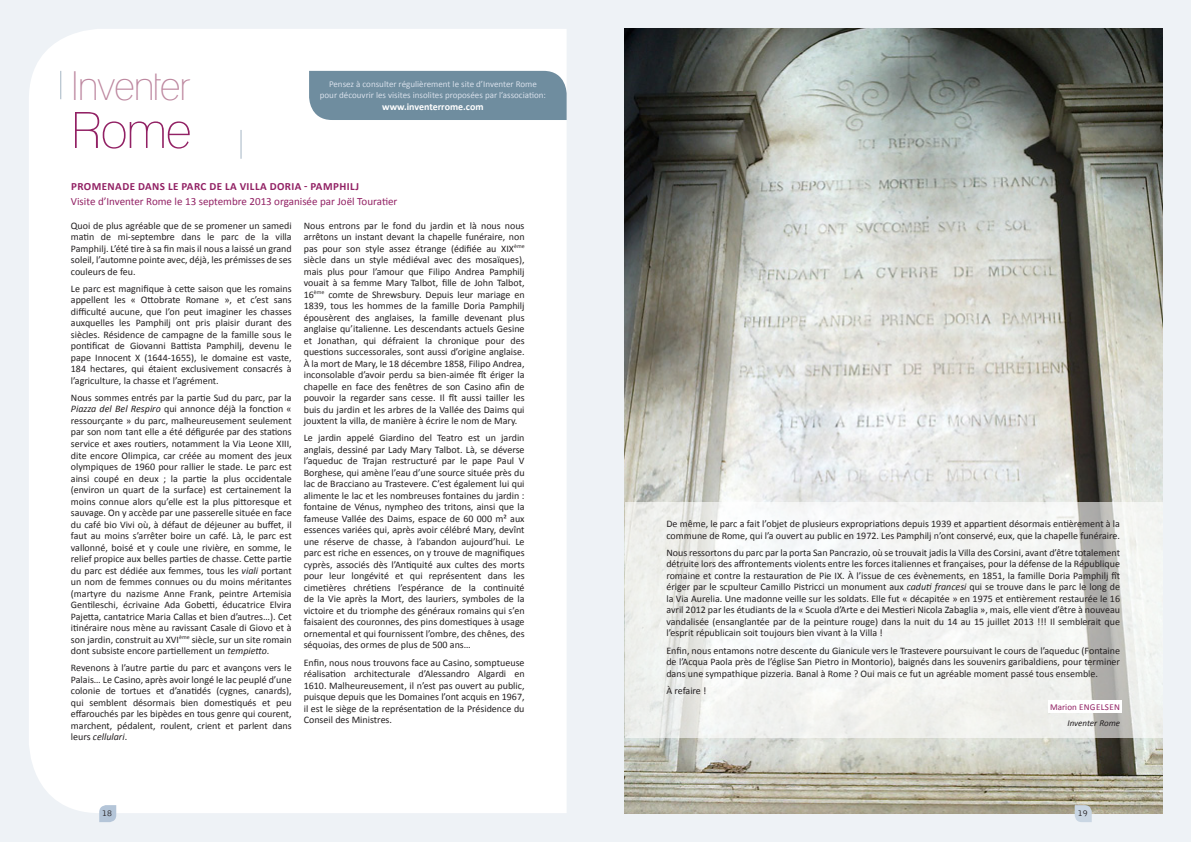
<style>
.page{position:relative;width:1191px;height:842px;background:#fff}
.page>*{position:absolute;margin:0;border:0;box-sizing:border-box;transform-origin:0 0}
.t1{font:condensed 50px "Lane";color:#922164}
.t2{font:condensed 40px "Lane";letter-spacing:-.03em;color:#bd879f}
.t3{font:11px "Calibri";color:#922164}
.t4{font:700 11px "Calibri";letter-spacing:.04em;color:#922164}
.t5{font:10px/11.5px "Calibri";color:#231f20;text-align:justify}
.t6{font:700 10px "Calibri";color:#fff}
.t7{font:9px/10.8px "Calibri";color:#d7dfea;text-align:center}
.t8{font:9px "Calibri";letter-spacing:.04em;color:#922164}
.t9{font:italic 9px "Calibri";color:#231f20}
.t10{font:300 9px "Bell Gothic";color:#231f20}
.s1{font-style:italic}
</style>
<div class="page">
<div style="left:0;top:0;width:595px;height:842px;background:#eef2f6"></div>
<div style="left:29px;top:29px;width:537px;height:784px;background:#fff"></div>
<svg style="left:61px;top:71px;width:1px;height:28px"></svg>
<svg style="left:99px;top:805px;width:17px;height:17px"></svg>
<div style="left:595px;top:0;width:596px;height:842px;background:#eef2f6"></div>
<img style="left:625px;top:29px;width:537px;height:784px">
<svg style="left:1074px;top:805px;width:17px;height:17px"></svg>
<svg style="left:241px;top:130px;width:1px;height:29px"></svg>
<svg style="left:625px;top:503px;width:537px;height:235px"></svg>
<div style="left:309px;top:71px;width:257px;height:49px;background:#6f8d9f"></div>
<p class="t2" style="left:71px;top:61px;width:121px">Inventer</p>
<p class="t1" style="left:71px;top:100px;width:122px">Rome</p>
<p class="t7" style="left:320px;top:79px;width:228px">Pensez à consulter régulièrement le site d’Inventer Rome pour découvrir les visites insolites proposées par l’association:</p>
<p class="t6" style="left:382px;top:100px;width:103px">www.inventerrome.com</p>
<p class="t4" style="left:71px;top:179px;width:289px">PROMENADE DANS LE PARC DE LA VILLA DORIA - PAMPHILJ</p>
<p class="t3" style="left:71px;top:195px;width:328px">Visite d’Inventer Rome le 13 septembre 2013 organisée par Joël Touratier</p>
<p class="t5" style="left:71px;top:220px;width:222px">Quoi de plus agréable que de se promener un samedi matin de mi-septembre dans le parc de la villa Pamphilj. L’été tire à sa fin mais il nous a laissé un grand soleil, l’automne pointe avec, déjà, les prémisses de ses couleurs de feu.</p>
<p class="t5" style="left:71px;top:283px;width:222px">Le parc est magnifique à cette saison que les romains appellent les « Ottobrate Romane », et c’est sans difficulté aucune, que l’on peut imaginer les chasses auxquelles les Pamphilj ont pris plaisir durant des siècles. Résidence de campagne de la famille sous le pontificat de Giovanni Battista Pamphilj, devenu le pape Innocent X (1644-1655), le domaine est vaste, 184 hectares, qui étaient exclusivement consacrés à l’agriculture, la chasse et l’agrément.</p>
<p class="t5" style="left:71px;top:392px;width:222px">Nous sommes entrés par la partie Sud du parc, par la <span class="s1">Piazza del Bel Respiro</span> qui annonce déjà la fonction « ressourçante » du parc, malheureusement seulement par son nom tant elle a été défigurée par des stations service et axes routiers, notamment la Via Leone XIII, dite encore Olimpica, car créée au moment des jeux olympiques de 1960 pour rallier le stade. Le parc est ainsi coupé en deux ; la partie la plus occidentale (environ un quart de la surface) est certainement la moins connue alors qu’elle est la plus pittoresque et sauvage. On y accède par une passerelle située en face du café bio Vivi où, à défaut de déjeuner au buffet, il faut au moins s’arrêter boire un café. Là, le parc est vallonné, boisé et y coule une rivière, en somme, le relief propice aux belles parties de chasse. Cette partie du parc est dédiée aux femmes, tous les <span class="s1">viali</span> portant un nom de femmes connues ou du moins méritantes (martyre du nazisme Anne Frank, peintre Artemisia Gentileschi, écrivaine Ada Gobetti, éducatrice Elvira Pajetta, cantatrice Maria Callas et bien d’autres…). Cet itinéraire nous mène au ravissant Casale di Giovo et à son jardin, construit au XVI<sup>ème</sup> siècle, sur un site romain dont subsiste encore partiellement un <span class="s1">tempietto</span>.</p>
<p class="t5" style="left:71px;top:662px;width:222px">Revenons à l’autre partie du parc et avançons vers le Palais… Le Casino, après avoir longé le lac peuplé d’une colonie de tortues et d’anatidés (cygnes, canards), qui semblent désormais bien domestiqués et peu effarouchés par les bipèdes en tous genre qui courent, marchent, pédalent, roulent, crient et parlent dans leurs <span class="s1">cellulari</span>.</p>
<p class="t5" style="left:304px;top:220px;width:222px">Nous entrons par le fond du jardin et là nous nous arrêtons un instant devant la chapelle funéraire, non pas pour son style assez étrange (édifiée au XIX<sup>ème </sup>siècle dans un style médiéval avec des mosaïques), mais plus pour l’amour que Filipo Andrea Pamphilj vouait à sa femme Mary Talbot, fille de John Talbot, 16<sup>ème</sup> comte de Shrewsbury. Depuis leur mariage en 1839, tous les hommes de la famille Doria Pamphilj épousèrent des anglaises, la famille devenant plus anglaise qu’italienne. Les descendants actuels Gesine et Jonathan, qui défraient la chronique pour des questions successorales, sont aussi d’origine anglaise.<br>À la mort de Mary, le 18 décembre 1858, Filipo Andrea, inconsolable d’avoir perdu sa bien-aimée fît ériger la chapelle en face des fenêtres de son Casino afin de pouvoir la regarder sans cesse. Il fît aussi tailler les buis du jardin et les arbres de la Vallée des Daims qui jouxtent la villa, de manière à écrire le nom de Mary.</p>
<p class="t5" style="left:304px;top:432px;width:222px">Le jardin appelé Giardino del Teatro est un jardin anglais, dessiné par Lady Mary Talbot. Là, se déverse l’aqueduc de Trajan restructuré par le pape Paul V Borghese, qui amène l’eau d’une source située près du lac de Bracciano au Trastevere. C’est également lui qui alimente le lac et les nombreuses fontaines du jardin : fontaine de Vénus, nympheo des tritons, ainsi que la fameuse Vallée des Daims, espace de 60 000 m² aux essences variées qui, après avoir célébré Mary, devînt une réserve de chasse, à l’abandon aujourd’hui. Le parc est riche en essences, on y trouve de magnifiques cyprès, associés dès l’Antiquité aux cultes des morts pour leur longévité et qui représentent dans les cimetières chrétiens l’espérance de la continuité de la Vie après la Mort, des lauriers, symboles de la victoire et du triomphe des généraux romains qui s’en faisaient des couronnes, des pins domestiques à usage ornemental et qui fournissent l’ombre, des chênes, des séquoias, des ormes de plus de 500 ans…</p>
<p class="t5" style="left:304px;top:656px;width:222px">Enfin, nous nous trouvons face au Casino, somptueuse réalisation architecturale d’Alessandro Algardi en 1610. Malheureusement, il n’est pas ouvert au public, puisque depuis que les Domaines l’ont acquis en 1967, il est le siège de la représentation de la Présidence du Conseil des Ministres.</p>
<p class="t5" style="left:666px;top:518px;width:455px">De même, le parc a fait l’objet de plusieurs expropriations depuis 1939 et appartient désormais entièrement à la commune de Rome, qui l’a ouvert au public en 1972. Les Pamphilj n’ont conservé, eux, que la chapelle funéraire.</p>
<p class="t5" style="left:666px;top:547px;width:455px">Nous ressortons du parc par la porta San Pancrazio, où se trouvait jadis la Villa des Corsini, avant d’être totalement détruite lors des affrontements violents entre les forces italiennes et françaises, pour la défense de la République romaine et contre la restauration de Pie IX. À l’issue de ces évènements, en 1851, la famille Doria Pamphilj fît ériger par le scpulteur Camillo Pistricci un monument aux <span class="s1">caduti francesi</span> qui se trouve dans le parc le long de la Via Aurelia. Une madonne veille sur les soldats. Elle fut « décapitée » en 1975 et entièrement restaurée le 16 avril 2012 par les étudiants de la « Scuola d’Arte e dei Mestieri Nicola Zabaglia », mais, elle vient d’être à nouveau vandalisée (ensanglantée par de la peinture rouge) dans la nuit du 14 au 15 juillet 2013 !!! Il semblerait que l’esprit républicain soit toujours bien vivant à la Villa !</p>
<p class="t5" style="left:666px;top:644px;width:455px">Enfin, nous entamons notre descente du Gianicule vers le Trastevere poursuivant le cours de l’aqueduc (Fontaine de l’Acqua Paola près de l’église San Pietro in Montorio), baignés dans les souvenirs garibaldiens, pour terminer dans une sympathique pizzeria. Banal à Rome ? Oui mais ce fut un agréable moment passé tous ensemble.</p>
<p class="t5" style="left:666px;top:685px;width:42px">À refaire !</p>
<p class="t8" style="left:1050px;top:701px;width:71px">Marion ENGELSEN</p>
<p class="t9" style="left:1067px;top:717px;width:54px">Inventer Rome</p>
<p class="t10" style="left:102px;top:808px;width:12px">18</p>
<p class="t10" style="left:1077px;top:808px;width:12px">19</p>
</div>
